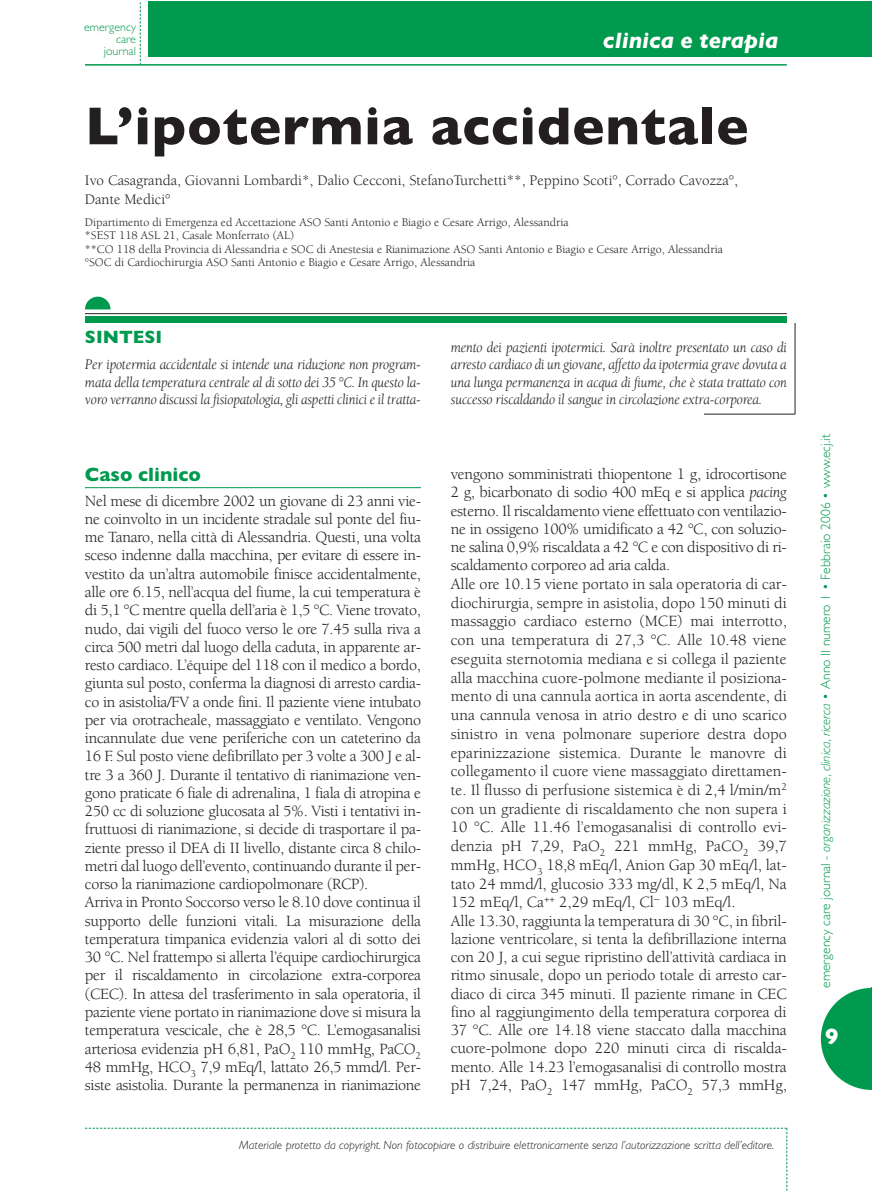
<style>
.page{position:relative;width:872px;height:1191px;background:#fff}
.page>*{position:absolute;margin:0;border:0;box-sizing:border-box;transform-origin:0 0}
.t1{font:700 54px "Gill Sans";letter-spacing:.02em;color:#231f20}
.t2{font:italic 700 22.5px "Gill Sans";color:#fff}
.t3{font:700 22.5px "Gill Sans";color:#fff}
.t4{font:700 19.5px "Gill Sans";color:#009a4e}
.t5{font:700 18px "Gill Sans";color:#009a4e}
.t6{font:16.05px/18.5px "Berkeley";letter-spacing:-.02em;color:#231f20}
.t7{font:italic 15px/17.4px "Berkeley";letter-spacing:-.015em;color:#231f20;text-align:justify;scale:.95 1}
.t8{font:15px/18.8px "Berkeley";color:#231f20}
.t9{font:300 13.5px "Gill Sans";color:#009a4e}
.t10{font:12px/13.5px "Berkeley";color:#231f20}
.t11{font:italic 300 12px "Gill Sans";color:#231f20}
.t12{font:300 12px/12px "Gill Sans";color:#009a4e;text-align:right}
.s1{font-style:italic}
</style>
<div class="page">
<hr style="left:85px;top:487px;width:336px;height:1px;background:#009a4e">
<svg style="left:85px;top:1127px;width:702px;height:64px"></svg>
<div style="left:149px;top:1px;width:723px;height:55px;background:#009a4e"></div>
<hr style="left:85px;top:64px;width:702px;height:2px;background:#009a4e">
<svg style="left:821px;top:988px;width:50px;height:102px"></svg>
<hr style="left:871px;top:988px;width:1px;height:102px;background:#009a4e">
<svg style="left:140px;top:2px;width:1px;height:62px"></svg>
<div style="left:85px;top:316px;width:702px;height:6px;background:#009a4e"></div>
<hr style="left:85px;top:313px;width:702px;height:1px;background:#231f20">
<svg style="left:85px;top:297px;width:25px;height:12px"></svg>
<hr style="left:794px;top:323px;width:1px;height:91px;background:#231f20">
<hr style="left:704px;top:414px;width:91px;height:1px;background:#231f20">
<p class="t12" style="left:84px;top:22px;width:53px">emergency care journal</p>
<h2 class="t2" style="left:603px;top:33px;width:177px">clinica e terapia</h2>
<h1 class="t1" style="left:85px;top:107px;width:665px">L’ipotermia accidentale</h1>
<p class="t8" style="left:85px;top:172px;width:654px">Ivo Casagranda, Giovanni Lombardi*, Dalio Cecconi, StefanoTurchetti**, Peppino Scoti°, Corrado Cavozza°,<br>Dante Medici°</p>
<p class="t10" style="left:85px;top:216px;width:639px">Dipartimento di Emergenza ed Accettazione ASO Santi Antonio e Biagio e Cesare Arrigo, Alessandria<br>*SEST 118 ASL 21, Casale Monferrato (AL)<br>**CO 118 della Provincia di Alessandria e SOC di Anestesia e Rianimazione ASO Santi Antonio e Biagio e Cesare Arrigo, Alessandria °SOC di Cardiochirurgia ASO Santi Antonio e Biagio e Cesare Arrigo, Alessandria</p>
<p class="t5" style="left:85px;top:331px;width:79px">SINTESI</p>
<p class="t7" style="left:85px;top:357px;width:355px">Per ipotermia accidentale si intende una riduzione non program&shy;mata della temperatura centrale al di sotto dei 35 °C. In questo la&shy;voro verranno discussi la fisiopatologia, gli aspetti clinici e il tratta-</p>
<p class="t4" style="left:85px;top:468px;width:118px">Caso clinico</p>
<p class="t6" style="left:85px;top:493px;width:337px">Nel mese di dicembre 2002 un giovane di 23 anni vie&shy;ne coinvolto in un incidente stradale sul ponte del fiu&shy;me Tanaro, nella città di Alessandria. Questi, una volta sceso indenne dalla macchina, per evitare di essere in&shy;vestito da un’altra automobile finisce accidentalmente, alle ore 6.15, nell’acqua del fiume, la cui temperatura è di 5,1 °C mentre quella dell’aria è 1,5 °C. Viene trovato, nudo, dai vigili del fuoco verso le ore 7.45 sulla riva a circa 500 metri dal luogo della caduta, in apparente ar&shy;resto cardiaco. L’équipe del 118 con il medico a bordo, giunta sul posto, conferma la diagnosi di arresto cardia&shy;co in asistolia/FV a onde fini. Il paziente viene intubato per via orotracheale, massaggiato e ventilato. Vengono incannulate due vene periferiche con un cateterino da 16 F. Sul posto viene defibrillato per 3 volte a 300 J e al&shy;tre 3 a 360 J. Durante il tentativo di rianimazione ven&shy;gono praticate 6 fiale di adrenalina, 1 fiala di atropina e 250 cc di soluzione glucosata al 5%. Visti i tentativi in&shy;fruttuosi di rianimazione, si decide di trasportare il pa&shy;ziente presso il DEA di II livello, distante circa 8 chilo&shy;metri dal luogo dell’evento, continuando durante il per&shy;corso la rianimazione cardiopolmonare (RCP).<br>Arriva in Pronto Soccorso verso le 8.10 dove continua il supporto delle funzioni vitali. La misurazione della temperatura timpanica evidenzia valori al di sotto dei 30 °C. Nel frattempo si allerta l’équipe cardiochirurgica per il riscaldamento in circolazione extra-corporea (CEC). In attesa del trasferimento in sala operatoria, il paziente viene portato in rianimazione dove si misura la temperatura vescicale, che è 28,5 °C. L’emogasanalisi arteriosa evidenzia pH 6,81, PaO<sub>2</sub> 110 mmHg, PaCO<sub>2<br></sub>48 mmHg, HCO<sub>3</sub> 7,9 mEq/l, lattato 26,5 mmd/l. Per&shy;siste asistolia. Durante la permanenza in rianimazione</p>
<p class="t7" style="left:451px;top:340px;width:355px">mento dei pazienti ipotermici. Sarà inoltre presentato un caso di arresto cardiaco di un giovane, affetto da ipotermia grave dovuta a una lunga permanenza in acqua di fiume, che è stata trattato con successo riscaldando il sangue in circolazione extra-corporea.</p>
<p class="t6" style="left:451px;top:466px;width:337px">vengono somministrati thiopentone 1 g, idrocortisone 2 g, bicarbonato di sodio 400 mEq e si applica <span class="s1">pacing </span>esterno. Il riscaldamento viene effettuato con ventilazio&shy;ne in ossigeno 100% umidificato a 42 °C, con soluzio&shy;ne salina 0,9% riscaldata a 42 °C e con dispositivo di ri&shy;scaldamento corporeo ad aria calda.<br>Alle ore 10.15 viene portato in sala operatoria di car&shy;diochirurgia, sempre in asistolia, dopo 150 minuti di massaggio cardiaco esterno (MCE) mai interrotto, con una temperatura di 27,3 °C. Alle 10.48 viene eseguita sternotomia mediana e si collega il paziente alla macchina cuore-polmone mediante il posiziona&shy;mento di una cannula aortica in aorta ascendente, di una cannula venosa in atrio destro e di uno scarico sinistro in vena polmonare superiore destra dopo eparinizzazione sistemica. Durante le manovre di collegamento il cuore viene massaggiato direttamen&shy;te. Il flusso di perfusione sistemica è di 2,4 l/min/m<sup>2 </sup>con un gradiente di riscaldamento che non supera i 10 °C. Alle 11.46 l’emogasanalisi di controllo evi&shy;denzia pH 7,29, PaO<sub>2</sub> 221 mmHg, PaCO<sub>2</sub> 39,7 mmHg, HCO<sub>3</sub> 18,8 mEq/l, Anion Gap 30 mEq/l, lat&shy;tato 24 mmd/l, glucosio 333 mg/dl, K 2,5 mEq/l, Na 152 mEq/l, Ca<sup>++</sup> 2,29 mEq/l, Cl<sup>–</sup> 103 mEq/l.<br>Alle 13.30, raggiunta la temperatura di 30 °C, in fibril&shy;lazione ventricolare, si tenta la defibrillazione interna con 20 J, a cui segue ripristino dell’attività cardiaca in ritmo sinusale, dopo un periodo totale di arresto car&shy;diaco di circa 345 minuti. Il paziente rimane in CEC fino al raggiungimento della temperatura corporea di 37 °C. Alle ore 14.18 viene staccato dalla macchina cuore-polmone dopo 220 minuti circa di riscalda&shy;mento. Alle 14.23 l’emogasanalisi di controllo mostra pH 7,24, PaO<sub>2</sub> 147 mmHg, PaCO<sub>2</sub> 57,3 mmHg,</p>
<p class="t11" style="left:239px;top:1141px;width:536px">Materiale protetto da copyright. Non fotocopiare o distribuire elettronicamente senza l’autorizzazione scritta dell’editore.</p>
<p class="t9" style="left:821px;top:988px;width:555px;rotate:-90deg">emergency care journal - <span class="s1">organizzazione, clinica, ricerca •</span> Anno II numero 1 • Febbraio 2006 • www.ecj.it</p>
<h2 class="t3" style="left:825px;top:1028px;width:15px">9</h2>
</div>
